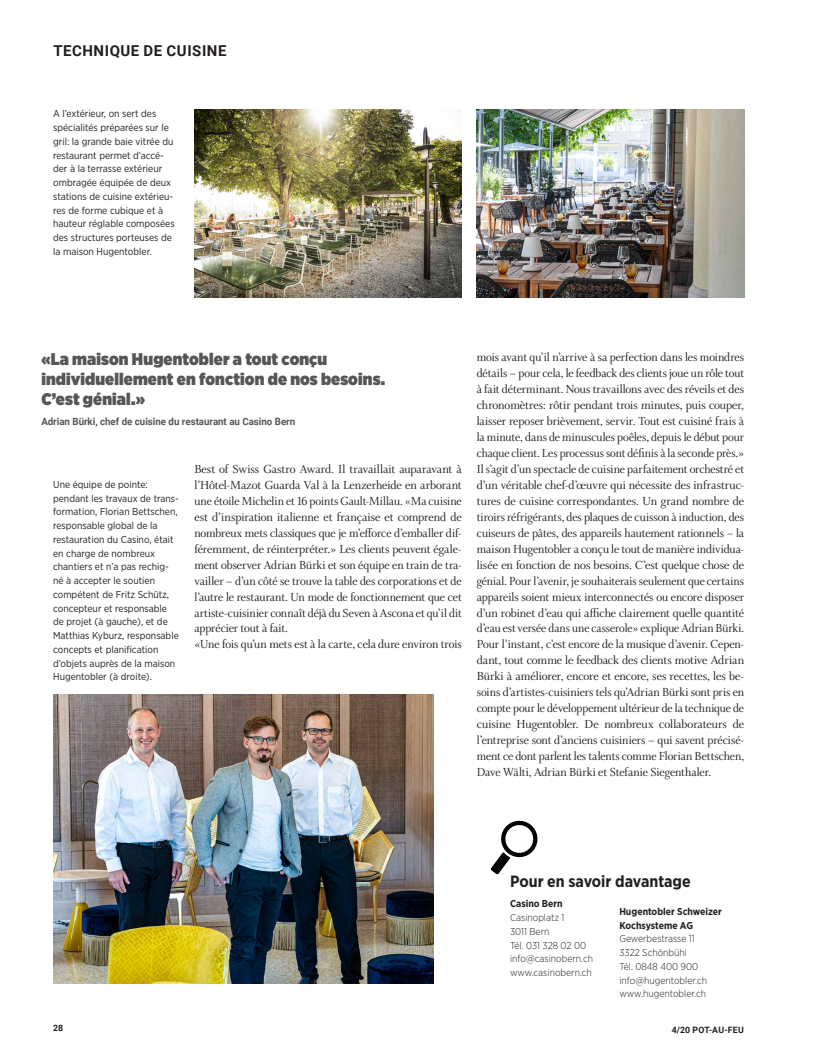
<style>
.page{position:relative;width:815px;height:1063px;background:#fff}
.page>*{position:absolute;margin:0;border:0;box-sizing:border-box;transform-origin:0 0}
.t1{font:900 16.88px/20px "Gotham Narrow";letter-spacing:.005em;color:#575657}
.t2{font:700 16.25px "Gotham Narrow";color:#231f20}
.t3{font:700 15px "Roboto";letter-spacing:.035em;color:#231f20}
.t4{font:12.5px/16px "Whitman Display";letter-spacing:-.005em;color:#231f20}
.t5{font:10px/13.8px "Gotham Narrow";color:#231f20}
.t6{font:300 10px/13.8px "Gotham Narrow";color:#231f20}
.t7{font:700 10px "Roboto";color:#575657}
.t8{font:700 10px/13.8px "Gotham Narrow";color:#231f20}
.t9{font:700 8.75px "Roboto";letter-spacing:.025em;color:#231f20}
</style>
<div class="page">
<img style="left:194px;top:109px;width:268px;height:189px">
<img style="left:477px;top:109px;width:267px;height:189px">
<img style="left:53px;top:694px;width:381px;height:289px">
<svg style="left:491px;top:821px;width:46px;height:53px"></svg>
<p class="t3" style="left:53px;top:41px;width:175px">TECHNIQUE DE CUISINE</p>
<p class="t5" style="left:53px;top:107px;width:123px">A l’extérieur, on sert des spécialités préparées sur le gril: la grande baie vitrée du restaurant permet d’accé&shy;der à la terrasse extérieur ombragée équipée de deux stations de cuisine extérieu&shy;res de forme cubique et à hauteur réglable composées des structures porteuses de la maison Hugentobler.</p>
<h1 class="t1" style="left:41px;top:349px;width:345px">«La maison Hugentobler a tout conçu individuellement en fonction de nos besoins.<br>C’est génial.»</h1>
<p class="t7" style="left:41px;top:415px;width:255px">Adrian Bürki, chef de cuisine du restaurant au Casino Bern</p>
<p class="t5" style="left:53px;top:477px;width:127px">Une équipe de pointe: pendant les travaux de trans&shy;formation, Florian Bettschen, responsable global de la restauration du Casino, était en charge de nombreux chantiers et n’a pas rechig&shy;né à accepter le soutien compétent de Fritz Schütz, concepteur et responsable de projet (à gauche), et de<br>Matthias Kyburz, responsable concepts et planification d’objets auprès de la maison<br>Hugentobler (à droite).</p>
<p class="t4" style="left:194px;top:461px;width:269px">Best of Swiss Gastro Award. Il travaillait auparavant à l’Hôtel-Mazot Guarda Val à la Lenzerheide en arborant une étoile Michelin et 16 points Gault-Millau. «Ma cuisine est d’inspiration italienne et française et comprend de nombreux mets classiques que je m’efforce d’emballer dif&shy;féremment, de réinterpréter.» Les clients peuvent égale&shy;ment observer Adrian Bürki et son équipe en train de tra&shy;vailler – d’un côté se trouve la table des corporations et de l’autre le restaurant. Un mode de fonctionnement que cet artiste-cuisinier connaît déjà du Seven à Ascona et qu’il dit apprécier tout à fait.<br>«Une fois qu’un mets est à la carte, cela dure environ trois</p>
<p class="t4" style="left:477px;top:350px;width:269px;text-align:justify">mois avant qu’il n’arrive à sa perfection dans les moindres détails – pour cela, le feedback des clients joue un rôle tout à fait déterminant. Nous travaillons avec des réveils et des chronomètres: rôtir pendant trois minutes, puis couper, laisser reposer brièvement, servir. Tout est cuisiné frais à la minute, dans de minuscules poêles, depuis le début pour chaque client. Les processus sont définis à la seconde près.» Il s’agit d’un spectacle de cuisine parfaitement orchestré et d’un véritable chef-d’œuvre qui nécessite des infrastruc&shy;tures de cuisine correspondantes. Un grand nombre de tiroirs réfrigérants, des plaques de cuisson à induction, des cuiseurs de pâtes, des appareils hautement rationnels – la maison Hugentobler a conçu le tout de manière individua&shy;lisée en fonction de nos besoins. C’est quelque chose de génial. Pour l’avenir, je souhaiterais seulement que certains appareils soient mieux interconnectés ou encore disposer d’un robinet d’eau qui affiche clairement quelle quantité d’eau est versée dans une casserole» explique Adrian Bürki.<br>Pour l’instant, c’est encore de la musique d’avenir. Cepen&shy;dant, tout comme le feedback des clients motive Adrian Bürki à améliorer, encore et encore, ses recettes, les be&shy;soins d’artistes-cuisiniers tels qu’Adrian Bürki sont pris en compte pour le développement ultérieur de la technique de cuisine Hugentobler. De nombreux collaborateurs de l’entreprise sont d’anciens cuisiniers – qui savent précisé&shy;ment ce dont parlent les talents comme Florian Bettschen, Dave Wälti, Adrian Bürki et Stefanie Siegenthaler.</p>
<p class="t9" style="left:53px;top:1022px;width:12px">28</p>
<h2 class="t2" style="left:510px;top:870px;width:182px">Pour en savoir davantage</h2>
<p class="t8" style="left:510px;top:897px;width:54px">Casino Bern</p>
<p class="t6" style="left:510px;top:911px;width:85px">Casinoplatz 1<br>3011 Bern<br>Tél. 031 328 02 00 info@casinobern.ch www.casinobern.ch</p>
<p class="t8" style="left:619px;top:904px;width:104px">Hugentobler Schweizer<br>Kochsysteme AG</p>
<p class="t6" style="left:619px;top:932px;width:89px">Gewerbestrasse 11<br>3322 Schönbühl<br>Tél. 0848 400 900 info@hugentobler.ch www.hugentobler.ch</p>
<p class="t9" style="left:672px;top:1024px;width:74px">4/20 POT-AU-FEU</p>
</div>
